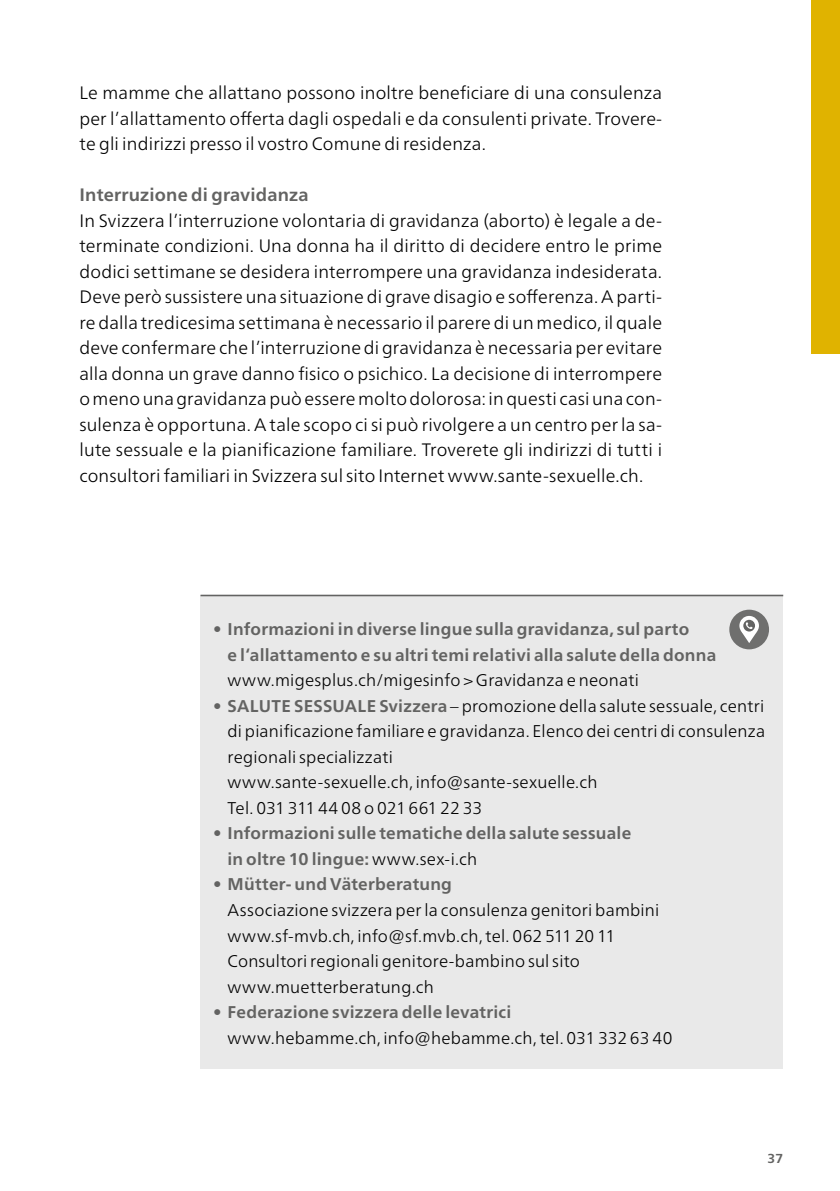
<style>
.page{position:relative;width:840px;height:1191px;background:#fff}
.page>*{position:absolute;margin:0;border:0;box-sizing:border-box;transform-origin:0 0}
.t1{font:300 18px/25.6px "Frutiger Neue LTW1 G";letter-spacing:.01em;color:#000;text-align:justify}
.t2{font:700 18px "Frutiger Neue LTW1 G";letter-spacing:.01em;color:#636362}
.t3{font:300 17px/25.6px "Frutiger Neue LTW1 G";letter-spacing:.01em;color:#000}
.t4{font:700 17px/25.6px "Frutiger Neue LTW1 G";letter-spacing:.015em;color:#636362}
.t5{font:700 13px "Frutiger Neue LTW1 G";color:#636362}
.s1{font-weight:700;color:#636362}
.s2{font-weight:300;color:#000}
</style>
<div class="page">
<div style="left:811px;top:0;width:28px;height:354px;background:#e0b300"></div>
<div style="left:200px;top:595px;width:582px;height:474px;background:#e9e9e9"></div>
<hr style="left:200px;top:594px;width:582px;height:2px;background:#636362">
<div style="left:729px;top:609px;width:39px;height:40px;background:#6f6f6e;border-radius:50%"></div>
<svg style="left:739px;top:616px;width:19px;height:19px"></svg>
<svg style="left:742px;top:620px;width:12px;height:11px"></svg>
<svg style="left:741px;top:622px;width:15px;height:21px"></svg>
<p class="t1" style="left:79px;top:80px;width:584px">Le mamme che allattano possono inoltre beneficiare di una consulenza per l’allattamento offerta dagli ospedali e da consulenti private. Trovere&shy;te gli indirizzi presso il vostro Comune di residenza.</p>
<p class="t2" style="left:79px;top:184px;width:230px">Interruzione di gravidanza</p>
<p class="t1" style="left:79px;top:208px;width:584px">In Svizzera l’interruzione volontaria di gravidanza (aborto) è legale a de&shy;terminate condizioni. Una donna ha il diritto di decidere entro le prime dodici settimane se desidera interrompere una gravidanza indesiderata.<br>Deve però sussistere una situazione di grave disagio e sofferenza. A parti&shy;re dalla tredicesima settimana è necessario il parere di un medico, il quale deve confermare che l’interruzione di gravidanza è necessaria per evitare alla donna un grave danno fisico o psichico. La decisione di interrompere o meno una gravidanza può essere molto dolorosa: in questi casi una con&shy;sulenza è opportuna. A tale scopo ci si può rivolgere a un centro per la sa&shy;lute sessuale e la pianificazione familiare. Troverete gli indirizzi di tutti i consultori familiari in Svizzera sul sito Internet www.sante-sexuelle.ch.</p>
<p class="t4" style="left:227px;top:616px;width:490px;text-indent:-14px">• Informazioni in diverse lingue sulla gravidanza, sul parto<br>e l‘allattamento e su altri temi relativi alla salute della donna</p>
<p class="t3" style="left:227px;top:667px;width:413px">www.migesplus.ch/migesinfo &gt; Gravidanza e neonati</p>
<p class="t3" style="left:227px;top:693px;width:539px;text-indent:-14px"><span class="s1">• SALUTE SESSUALE Svizzera</span> – promozione della salute sessuale, centri di pianificazione familiare e gravidanza. Elenco dei centri di consulenza regionali specializzati<br>www.sante-sexuelle.ch, info@sante-sexuelle.ch<br>Tel. 031 311 44 08 o 021 661 22 33</p>
<p class="t4" style="left:227px;top:820px;width:405px;text-indent:-14px">• Informazioni sulle tematiche della salute sessuale in oltre 10 lingue: <span class="s2">www.sex-i.ch</span></p>
<p class="t4" style="left:213px;top:871px;width:240px">• Mütter- und Väterberatung</p>
<p class="t3" style="left:227px;top:897px;width:433px">Associazione svizzera per la consulenza genitori bambini www.sf-mvb.ch, info@sf.mvb.ch, tel. 062 511 20 11<br>Consultori regionali genitore-bambino sul sito www.muetterberatung.ch</p>
<p class="t4" style="left:213px;top:999px;width:299px">• Federazione svizzera delle levatrici</p>
<p class="t3" style="left:227px;top:1024px;width:446px">www.hebamme.ch, info@hebamme.ch, tel. 031 332 63 40</p>
<p class="t5" style="left:767px;top:1151px;width:17px">37</p>
</div>
